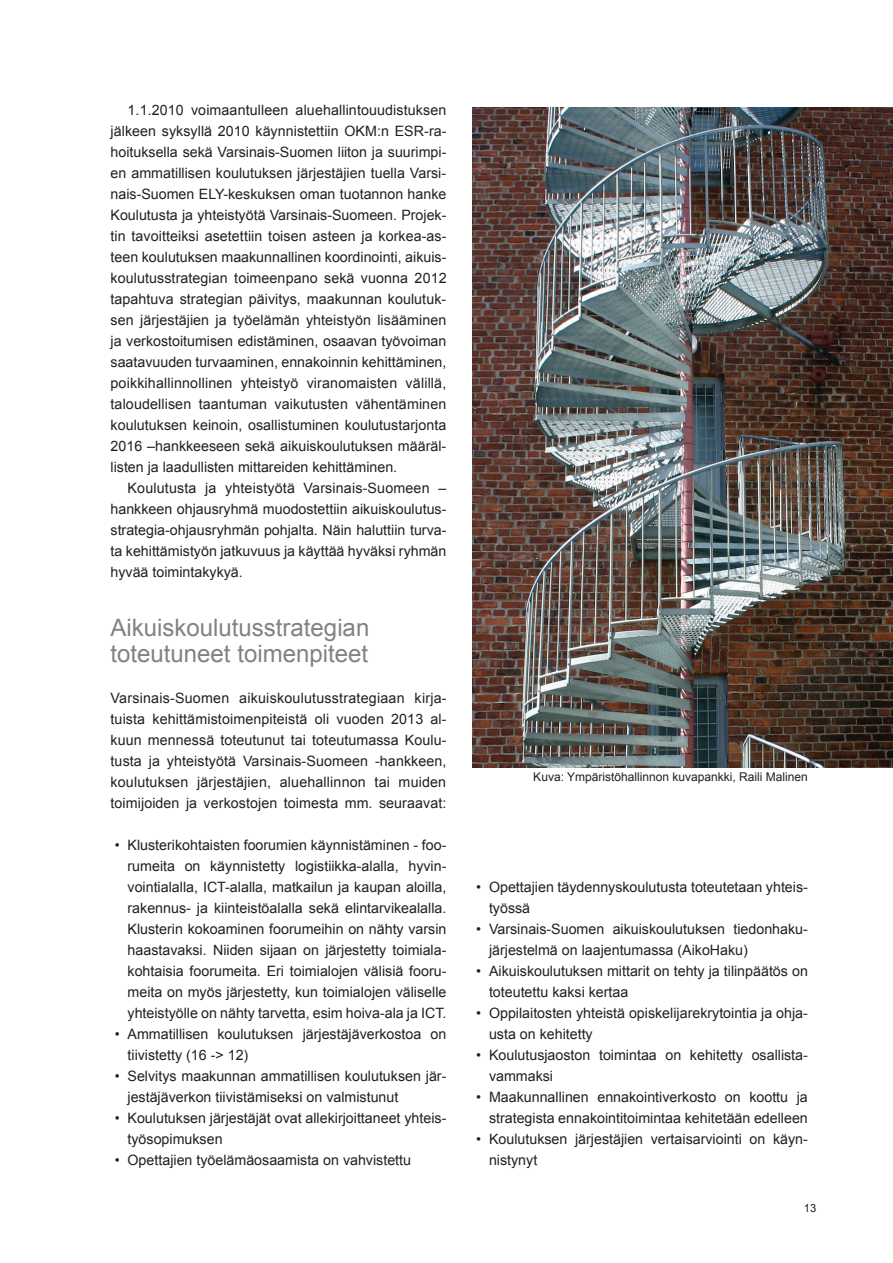
<style>
.page{position:relative;width:893px;height:1263px;background:#fff}
.page>*{position:absolute;margin:0;border:0;box-sizing:border-box;transform-origin:0 0}
.t1{font:24px/25.5px "Arial";color:#808285}
.t2{font:14.25px/21px "Arial";color:#231f20}
.t3{font:12px "Arial";color:#231f20}
.t4{font:11.25px "Arial";color:#231f20}
</style>
<div class="page">
<img style="left:472px;top:107px;width:421px;height:660px">
<p class="t2" style="left:111px;top:99px;width:338px;text-align:justify;text-indent:17px">1.1.2010 voimaantulleen aluehallintouudistuksen jälkeen syksyllä 2010 käynnistettiin OKM:n ESR-ra&shy;hoituksella sekä Varsinais-Suomen liiton ja suurimpi&shy;en ammatillisen koulutuksen järjestäjien tuella Varsi&shy;nais-Suomen ELY-keskuksen oman tuotannon hanke Koulutusta ja yhteistyötä Varsinais-Suomeen. Projek&shy;tin tavoitteiksi asetettiin toisen asteen ja korkea-as&shy;teen koulutuksen maakunnallinen koordinointi, aikuis&shy;koulutusstrategian toimeenpano sekä vuonna 2012 tapahtuva strategian päivitys, maakunnan koulutuk&shy;sen järjestäjien ja työelämän yhteistyön lisääminen ja verkostoitumisen edistäminen, osaavan työvoiman saatavuuden turvaaminen, ennakoinnin kehittäminen, poikkihallinnollinen yhteistyö viranomaisten välillä, taloudellisen taantuman vaikutusten vähentäminen koulutuksen keinoin, osallistuminen koulutustarjonta 2016 –hankkeeseen sekä aikuiskoulutuksen määräl&shy;listen ja laadullisten mittareiden kehittäminen.</p>
<p class="t2" style="left:111px;top:478px;width:337px;text-align:justify;text-indent:17px">Koulutusta ja yhteistyötä Varsinais-Suomeen – hankkeen ohjausryhmä muodostettiin aikuiskoulutus&shy;strategia-ohjausryhmän pohjalta. Näin haluttiin turva&shy;ta kehittämistyön jatkuvuus ja käyttää hyväksi ryhmän hyvää toimintakykyä.</p>
<h1 class="t1" style="left:111px;top:615px;width:260px">Aikuiskoulutusstrategian toteutuneet toimenpiteet</h1>
<p class="t2" style="left:111px;top:687px;width:338px;text-align:justify">Varsinais-Suomen aikuiskoulutusstrategiaan kirja&shy;tuista kehittämistoimenpiteistä oli vuoden 2013 al&shy;kuun mennessä toteutunut tai toteutumassa Koulu&shy;tusta ja yhteistyötä Varsinais-Suomeen -hankkeen, koulutuksen järjestäjien, aluehallinnon tai muiden toimijoiden ja verkostojen toimesta mm. seuraavat:</p>
<p class="t2" style="left:128px;top:834px;width:320px;text-align:justify;text-indent:-13px">• Klusterikohtaisten foorumien käynnistäminen - foo&shy;rumeita on käynnistetty logistiikka-alalla, hyvin&shy;vointialalla, ICT-alalla, matkailun ja kaupan aloilla, rakennus- ja kiinteistöalalla sekä elintarvikealalla.<br>Klusterin kokoaminen foorumeihin on nähty varsin haastavaksi. Niiden sijaan on järjestetty toimiala&shy;kohtaisia foorumeita. Eri toimialojen välisiä fooru&shy;meita on myös järjestetty, kun toimialojen väliselle yhteistyölle on nähty tarvetta, esim hoiva-ala ja ICT.</p>
<p class="t2" style="left:128px;top:1024px;width:320px;text-indent:-13px">• Ammatillisen koulutuksen järjestäjäverkostoa on tiivistetty (16 -&gt; 12)</p>
<p class="t2" style="left:128px;top:1066px;width:320px;text-indent:-13px">• Selvitys maakunnan ammatillisen koulutuksen jär&shy;jestäjäverkon tiivistämiseksi on valmistunut</p>
<p class="t2" style="left:128px;top:1108px;width:320px;text-indent:-13px">• Koulutuksen järjestäjät ovat allekirjoittaneet yhteis&shy;työsopimuksen</p>
<p class="t2" style="left:115px;top:1150px;width:298px">• Opettajien työelämäosaamista on vahvistettu</p>
<p class="t3" style="left:533px;top:769px;width:276px">Kuva: Ympäristöhallinnon kuvapankki, Raili Malinen</p>
<p class="t2" style="left:489px;top:877px;width:320px;text-indent:-13px">• Opettajien täydennyskoulutusta toteutetaan yhteis&shy;työssä</p>
<p class="t2" style="left:489px;top:919px;width:320px;text-indent:-13px">• Varsinais-Suomen aikuiskoulutuksen tiedonhaku&shy;järjestelmä on laajentumassa (AikoHaku)</p>
<p class="t2" style="left:489px;top:961px;width:320px;text-indent:-13px">• Aikuiskoulutuksen mittarit on tehty ja tilinpäätös on toteutettu kaksi kertaa</p>
<p class="t2" style="left:489px;top:1003px;width:320px;text-indent:-13px">• Oppilaitosten yhteistä opiskelijarekrytointia ja ohja&shy;usta on kehitetty</p>
<p class="t2" style="left:489px;top:1045px;width:320px;text-indent:-13px">• Koulutusjaoston toimintaa on kehitetty osallista&shy;vammaksi</p>
<p class="t2" style="left:476px;top:1087px;width:333px;text-align:right">• Maakunnallinen ennakointiverkosto on koottu ja strategista ennakointitoimintaa kehitetään edelleen</p>
<p class="t2" style="left:489px;top:1129px;width:320px;text-indent:-13px">• Koulutuksen järjestäjien vertaisarviointi on käyn&shy;nistynyt</p>
<p class="t4" style="left:804px;top:1201px;width:14px">13</p>
</div>
